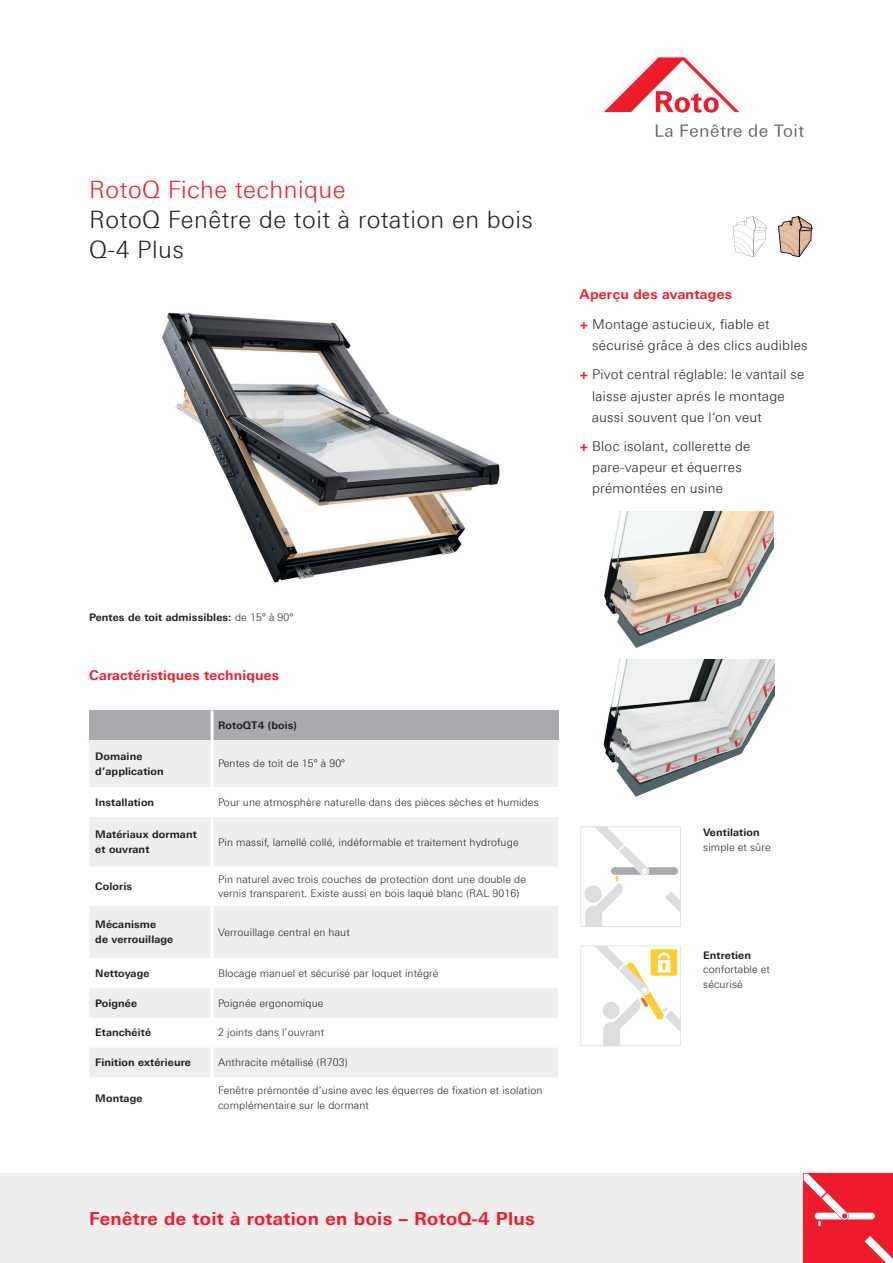
<style>
.page{position:relative;width:893px;height:1263px;background:#fff}
.page>*{position:absolute;margin:0;border:0;box-sizing:border-box;transform-origin:0 0}
.t1{font:300 24px/30px "LT Univers Basic";letter-spacing:.02em;color:#231f20}
.t2{font:300 24px "LT Univers Basic";letter-spacing:.02em;color:#ee1b2d}
.t3{font:700 18px "LT Univers Basic";letter-spacing:.02em;color:#ee1b2d}
.t4{font:300 13.5px/21px "LT Univers Basic";letter-spacing:.015em;color:#231f20}
.t5{font:700 13.5px "LT Univers Basic";letter-spacing:.01em;color:#ee1b2d}
.t6{font:300 10.5px/14.9px "LT Univers Basic";letter-spacing:.01em;color:#231f20}
.t7{font:700 10.5px/14.9px "LT Univers Basic";letter-spacing:.01em;color:#231f20}
.s1{font-weight:700;color:#ee1b2d}
.s2{font-weight:300}
</style>
<div class="page">
<div style="left:0;top:1174px;width:804px;height:89px;background:#eeeeef"></div>
<svg style="left:604px;top:57px;width:135px;height:56px"></svg>
<svg style="left:656px;top:124px;width:17px;height:13px"></svg>
<svg style="left:681px;top:124px;width:61px;height:13px"></svg>
<svg style="left:749px;top:124px;width:18px;height:13px"></svg>
<svg style="left:774px;top:124px;width:30px;height:13px"></svg>
<svg style="left:732px;top:216px;width:81px;height:42px"></svg>
<div style="left:89px;top:710px;width:123px;height:30px;background:#a8a9ad"></div>
<div style="left:212px;top:710px;width:346px;height:30px;background:#a8a9ad"></div>
<svg style="left:214px;top:740px;width:344px;height:337px;fill:#eeeeef"></svg>
<svg style="left:89px;top:740px;width:121px;height:337px"></svg>
<svg style="left:214px;top:787px;width:344px;height:201px;fill:#eeeeef"></svg>
<hr style="left:211px;top:710px;width:3px;height:30px;background:#fff">
<img style="left:603px;top:660px;width:171px;height:137px">
<img style="left:604px;top:512px;width:170px;height:136px">
<svg style="left:580px;top:946px;width:101px;height:100px"></svg>
<svg style="left:580px;top:826px;width:101px;height:101px"></svg>
<div style="left:804px;top:1174px;width:89px;height:89px;background:#ee1b2d"></div>
<svg style="left:865px;top:1236px;width:28px;height:27px"></svg>
<svg style="left:804px;top:1174px;width:71px;height:52px"></svg>
<img style="left:162px;top:312px;width:338px;height:271px">
<h1 class="t2" style="left:89px;top:175px;width:258px">RotoQ Fiche technique</h1>
<h1 class="t1" style="left:89px;top:204px;width:445px">RotoQ Fenêtre de toit à rotation en bois<br>Q-4 Plus</h1>
<p class="t5" style="left:579px;top:286px;width:154px">Aperçu des avantages</p>
<p class="t4" style="left:592px;top:313px;width:217px;text-indent:-13px"><span class="s1">+</span> Montage astucieux, fiable et sécurisé grâce à des clics audibles</p>
<p class="t4" style="left:592px;top:364px;width:214px;text-indent:-13px"><span class="s1">+</span> Pivot central réglable: le vantail se laisse ajuster aprés le montage aussi souvent que l‘on veut</p>
<p class="t4" style="left:592px;top:436px;width:160px;text-indent:-13px"><span class="s1">+</span> Bloc isolant, collerette de pare-vapeur et équerres prémontées en usine</p>
<p class="t7" style="left:89px;top:610px;width:206px">Pentes de toit admissibles: <span class="s2">de 15° à 90°</span></p>
<p class="t5" style="left:89px;top:667px;width:191px">Caractéristiques techniques</p>
<p class="t7" style="left:218px;top:718px;width:80px">RotoQT4 (bois)</p>
<p class="t7" style="left:95px;top:749px;width:70px">Domaine d’application</p>
<p class="t6" style="left:218px;top:756px;width:129px">Pentes de toit de 15° à 90°</p>
<p class="t7" style="left:95px;top:795px;width:60px">Installation</p>
<p class="t6" style="left:218px;top:794px;width:322px">Pour une atmosphère naturelle dans des pièces sèches et humides</p>
<p class="t7" style="left:95px;top:827px;width:103px">Matériaux dormant et ouvrant</p>
<p class="t6" style="left:218px;top:834px;width:302px">Pin massif, lamellé collé, indéformable et traitement hydrofuge</p>
<p class="t7" style="left:95px;top:879px;width:38px">Coloris</p>
<p class="t6" style="left:218px;top:871px;width:309px">Pin naturel avec trois couches de protection dont une double de vernis transparent. Existe aussi en bois laqué blanc (RAL 9016)</p>
<p class="t7" style="left:95px;top:917px;width:80px">Mécanisme<br>de verrouillage</p>
<p class="t6" style="left:218px;top:924px;width:133px">Verrouillage central en haut</p>
<p class="t7" style="left:95px;top:965px;width:56px">Nettoyage</p>
<p class="t6" style="left:218px;top:965px;width:222px">Blocage manuel et sécurisé par loquet intégré</p>
<p class="t7" style="left:95px;top:995px;width:43px">Poignée</p>
<p class="t6" style="left:218px;top:995px;width:107px">Poignée ergonomique</p>
<p class="t7" style="left:95px;top:1025px;width:57px">Etanchéité</p>
<p class="t6" style="left:218px;top:1025px;width:108px">2 joints dans l’ouvrant</p>
<p class="t7" style="left:95px;top:1055px;width:97px">Finition extérieure</p>
<p class="t6" style="left:218px;top:1055px;width:131px">Anthracite métallisé (R703)</p>
<p class="t7" style="left:95px;top:1090px;width:49px">Montage</p>
<p class="t6" style="left:218px;top:1083px;width:326px">Fenêtre prémontée d’usine avec les équerres de fixation et isolation complémentaire sur le dormant</p>
<h2 class="t3" style="left:89px;top:1207px;width:447px">Fenêtre de toit à rotation en bois – RotoQ-4 Plus</h2>
<p class="t7" style="left:703px;top:825px;width:58px">Ventilation</p>
<p class="t6" style="left:703px;top:840px;width:69px">simple et sûre</p>
<p class="t7" style="left:703px;top:947px;width:49px">Entretien</p>
<p class="t6" style="left:703px;top:962px;width:68px">confortable et sécurisé</p>
</div>
